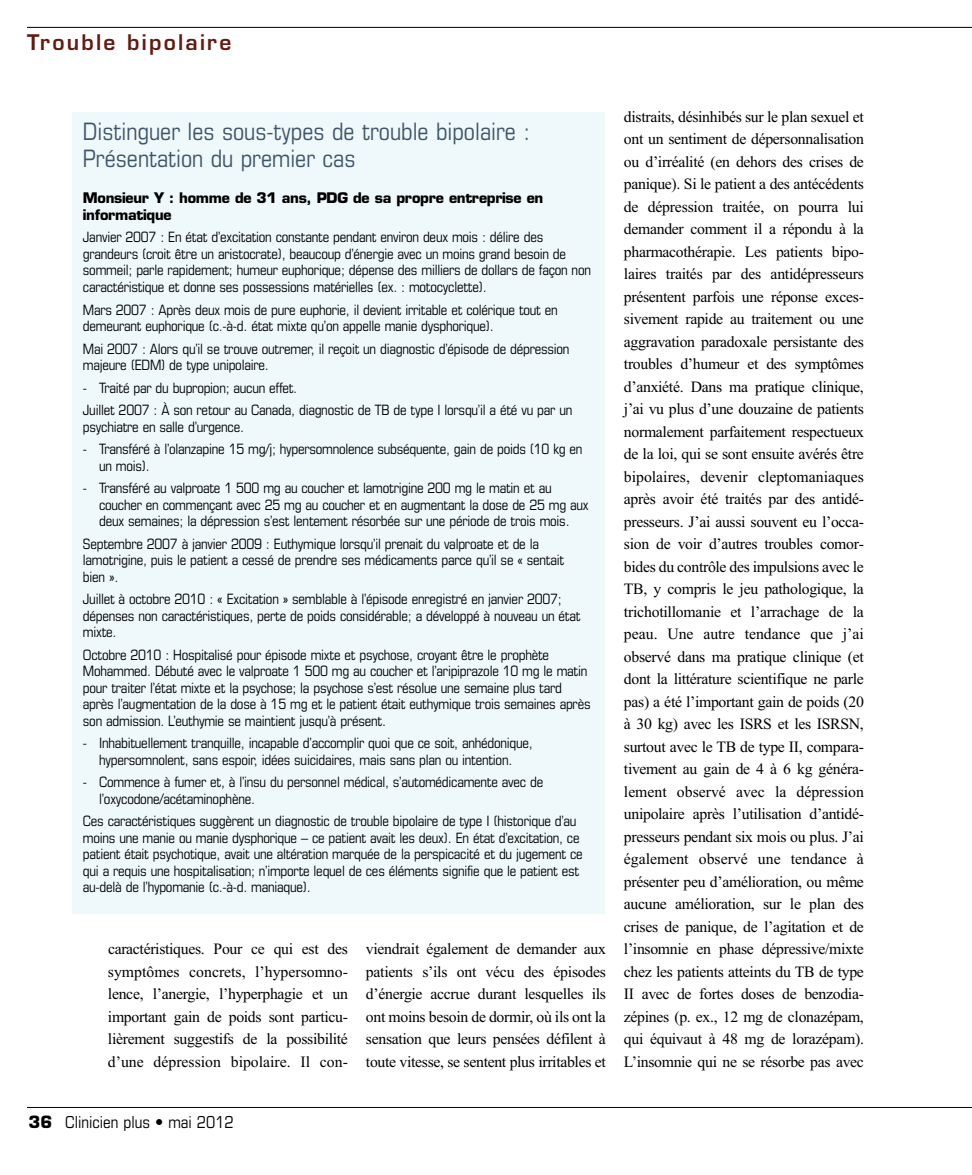
<style>
.page{position:relative;width:972px;height:1175px;background:#fff}
.page>*{position:absolute;margin:0;border:0;box-sizing:border-box;transform-origin:0 0}
.t1{font:condensed 24px/27px "Eurostile";color:#3f556d}
.t2{font:600 21px "Eurostile";letter-spacing:.105em;color:#631a10}
.t3{font:condensed 16.5px "Eurostile";color:#000}
.t4{font:15.75px/22.5px "Times";letter-spacing:-.02em;color:#000;text-align:justify}
.t5{font:condensed 14.25px/16.5px "Eurostile";letter-spacing:-.015em;color:#000}
.t6{font:700 14.25px/16.5px "Eurostile";letter-spacing:-.02em;color:#000}
.s1{font-weight:700;font-stretch:normal}
</style>
<div class="page">
<hr style="left:27px;top:1107px;width:945px;height:1px;background:#000">
<hr style="left:27px;top:27px;width:945px;height:1px;background:#000">
<div style="left:72px;top:113px;width:533px;height:801px;background:#eff8fa"></div>
<h2 class="t2" style="left:27px;top:34px;width:206px">Trouble bipolaire</h2>
<h1 class="t1" style="left:83px;top:120px;width:449px">Distinguer les sous-types de trouble bipolaire :<br>Présentation du premier cas</h1>
<p class="t6" style="left:83px;top:191px;width:462px">Monsieur Y : homme de 31 ans, PDG de sa propre entreprise en informatique</p>
<p class="t5" style="left:83px;top:230px;width:510px">Janvier 2007 : En état d’excitation constante pendant environ deux mois : délire des grandeurs (croit être un aristocrate), beaucoup d’énergie avec un moins grand besoin de sommeil; parle rapidement; humeur euphorique; dépense des milliers de dollars de façon non caractéristique et donne ses possessions matérielles (ex. : motocyclette).</p>
<p class="t5" style="left:83px;top:302px;width:476px">Mars 2007 : Après deux mois de pure euphorie, il devient irritable et colérique tout en demeurant euphorique (c.-à-d. état mixte qu’on appelle manie dysphorique).</p>
<p class="t5" style="left:83px;top:341px;width:488px">Mai 2007 : Alors qu’il se trouve outremer, il reçoit un diagnostic d’épisode de dépression majeure (EDM) de type unipolaire.</p>
<p class="t5" style="left:83px;top:377px;width:491px;line-height:22.5px">- Traité par du bupropion; aucun effet.<br>Juillet 2007 : À son retour au Canada, diagnostic de TB de type I lorsqu’il a été vu par un</p>
<p class="t5" style="left:83px;top:419px;width:163px">psychiatre en salle d’urgence.</p>
<p class="t5" style="left:99px;top:442px;width:485px;text-indent:-16px">- Transféré à l’olanzapine 15 mg/j; hypersomnolence subséquente, gain de poids (10 kg en un mois).</p>
<p class="t5" style="left:99px;top:481px;width:491px;text-indent:-16px">- Transféré au valproate 1 500 mg au coucher et lamotrigine 200 mg le matin et au coucher en commençant avec 25 mg au coucher et en augmentant la dose de 25 mg aux deux semaines; la dépression s’est lentement résorbée sur une période de trois mois.</p>
<p class="t5" style="left:83px;top:536px;width:483px">Septembre 2007 à janvier 2009 : Euthymique lorsqu’il prenait du valproate et de la lamotrigine, puis le patient a cessé de prendre ses médicaments parce qu’il se « sentait bien ».</p>
<p class="t5" style="left:83px;top:592px;width:499px">Juillet à octobre 2010 : « Excitation » semblable à l’épisode enregistré en janvier 2007; dépenses non caractéristiques, perte de poids considérable; a développé à nouveau un état mixte.</p>
<p class="t5" style="left:83px;top:647px;width:509px">Octobre 2010 : Hospitalisé pour épisode mixte et psychose, croyant être le prophète Mohammed. Débuté avec le valproate 1 500 mg au coucher et l’aripiprazole 10 mg le matin pour traiter l’état mixte et la psychose; la psychose s’est résolue une semaine plus tard après l’augmentation de la dose à 15 mg et le patient était euthymique trois semaines après son admission. L’euthymie se maintient jusqu’à présent.</p>
<p class="t5" style="left:83px;top:736px;width:451px;text-align:center">- Inhabituellement tranquille, incapable d’accomplir quoi que ce soit, anhédonique, hypersomnolent, sans espoir, idées suicidaires, mais sans plan ou intention.</p>
<p class="t5" style="left:99px;top:775px;width:446px;text-indent:-16px">- Commence à fumer et, à l’insu du personnel médical, s’automédicamente avec de l’oxycodone/acétaminophène.</p>
<p class="t5" style="left:83px;top:814px;width:501px">Ces caractéristiques suggèrent un diagnostic de trouble bipolaire de type I (historique d’au moins une manie ou manie dysphorique – ce patient avait les deux). En état d’excitation, ce patient était psychotique, avait une altération marquée de la perspicacité et du jugement ce qui a requis une hospitalisation; n’importe lequel de ces éléments signifie que le patient est au-delà de l’hypomanie (c.-à-d. maniaque).</p>
<p class="t4" style="left:108px;top:937px;width:241px">caractéristiques. Pour ce qui est des symptômes concrets, l’hypersomno&shy;lence, l’anergie, l’hyperphagie et un important gain de poids sont particu&shy;lièrement suggestifs de la possibilité d’une dépression bipolaire. Il con-</p>
<p class="t4" style="left:366px;top:937px;width:241px">viendrait également de demander aux patients s’ils ont vécu des épisodes d’énergie accrue durant lesquelles ils ont moins besoin de dormir, où ils ont la sensation que leurs pensées défilent à toute vitesse, se sentent plus irritables et</p>
<p class="t4" style="left:624px;top:105px;width:241px">distraits, désinhibés sur le plan sexuel et ont un sentiment de dépersonnalisation ou d’irréalité (en dehors des crises de panique). Si le patient a des antécédents de dépression traitée, on pourra lui demander comment il a répondu à la pharmacothérapie. Les patients bipo&shy;laires traités par des antidépresseurs présentent parfois une réponse exces&shy;sivement rapide au traitement ou une aggravation paradoxale persistante des troubles d’humeur et des symptômes d’anxiété. Dans ma pratique clinique, j’ai vu plus d’une douzaine de patients normalement parfaitement respectueux de la loi, qui se sont ensuite avérés être bipolaires, devenir cleptomaniaques après avoir été traités par des antidé&shy;presseurs. J’ai aussi souvent eu l’occa&shy;sion de voir d’autres troubles comor&shy;bides du contrôle des impulsions avec le TB, y compris le jeu pathologique, la trichotillomanie et l’arrachage de la peau. Une autre tendance que j’ai observé dans ma pratique clinique (et dont la littérature scientifique ne parle pas) a été l’important gain de poids (20 à 30 kg) avec les ISRS et les ISRSN, surtout avec le TB de type II, compara&shy;tivement au gain de 4 à 6 kg généra&shy;lement observé avec la dépression unipolaire après l’utilisation d’antidé&shy;presseurs pendant six mois ou plus. J’ai également observé une tendance à présenter peu d’amélioration, ou même aucune amélioration, sur le plan des crises de panique, de l’agitation et de l’insomnie en phase dépressive/mixte chez les patients atteints du TB de type II avec de fortes doses de benzodia&shy;zépines (p. ex., 12 mg de clonazépam, qui équivaut à 48 mg de lorazépam).<br>L’insomnie qui ne se résorbe pas avec</p>
<p class="t3" style="left:28px;top:1116px;width:207px"><span class="s1">36</span> Clinicien plus • mai 2012</p>
</div>
